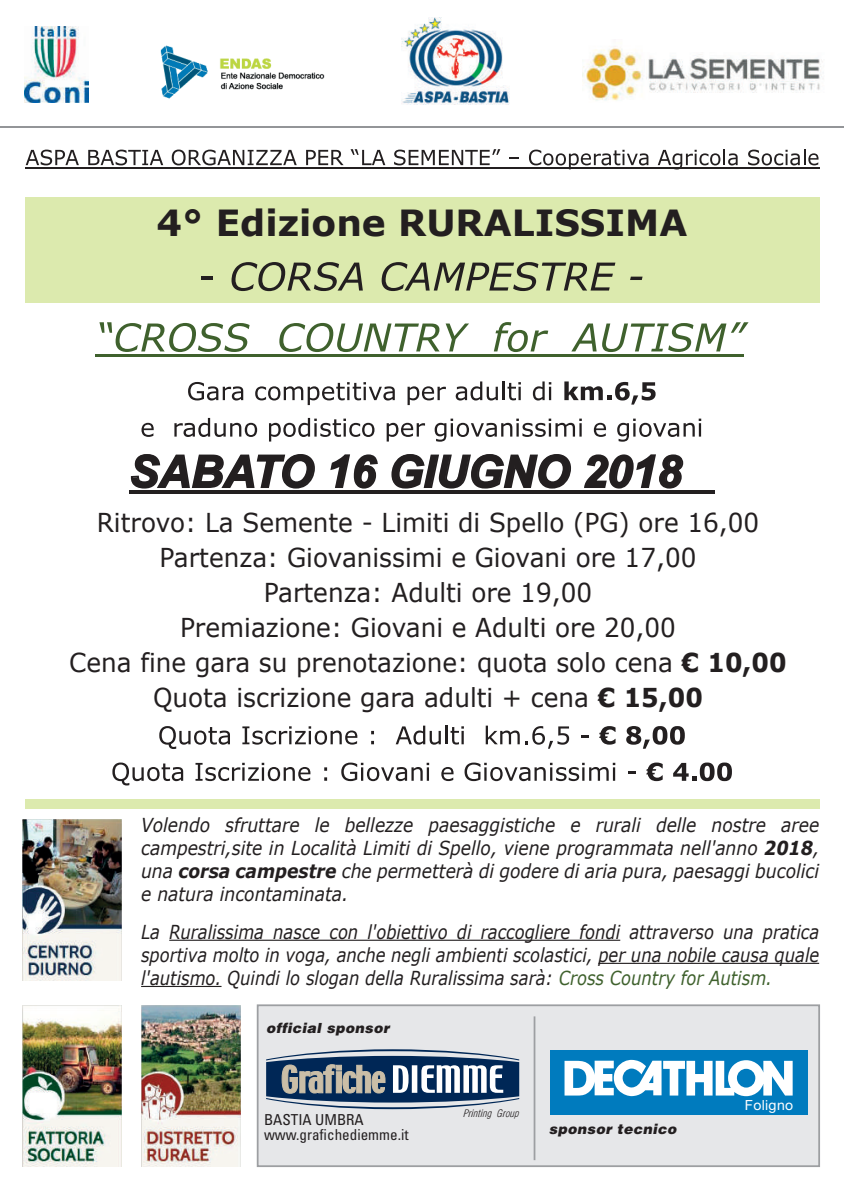
<style>
.page{position:relative;width:844px;height:1191px;background:#fff}
.page>*{position:absolute;margin:0;border:0;box-sizing:border-box;transform-origin:0 0}
.t1{font:italic 700 44.27px "Arial";color:#231f20}
.t2{font:700 36.05px "Verdana";color:#231f20}
.t3{font:26.07px/35px "Verdana";color:#231f20;text-align:center;scale:.95 1}
.t4{font:italic 19.25px/23.1px "Verdana";color:#231f20;text-align:justify;scale:.89 1}
.t5{font:italic 19.25px/23.1px "Verdana";color:#231f20;text-align:justify;scale:.85 1}
.t6{font:condensed 15.05px/15px "Univers LT";color:#231f20}
.t7{font:italic 900 14px "Helvetica";letter-spacing:.025em;color:#231f20}
.t8{font:14px "Helvetica Neue";letter-spacing:.025em;color:#fff}
.t9{font:italic 300 condensed 11.55px "Helvetica";color:#231f20}
.s1{font-weight:700}
.s2{color:#3f612d}
</style>
<div class="page">
<div style="left:25px;top:198px;width:794px;height:105px;background:#dceaae"></div>
<div style="left:25px;top:799px;width:794px;height:9px;background:#dceaae"></div>
<div style="left:257px;top:1004px;width:562px;height:163px;background:#e6e7e9;border:2px solid #9d9fa2"></div>
<img style="left:24px;top:26px;width:64px;height:77px">
<img style="left:160px;top:45px;width:165px;height:54px">
<img style="left:582px;top:46px;width:241px;height:55px">
<svg style="left:0;top:126px;width:843px;height:1px"></svg>
<svg style="left:26px;top:150px;width:53px;height:15px"></svg>
<svg style="left:88px;top:150px;width:75px;height:15px"></svg>
<svg style="left:172px;top:149px;width:124px;height:16px"></svg>
<svg style="left:306px;top:150px;width:37px;height:15px"></svg>
<svg style="left:350px;top:149px;width:35px;height:16px"></svg>
<svg style="left:394px;top:149px;width:106px;height:16px"></svg>
<svg style="left:529px;top:150px;width:119px;height:19px"></svg>
<svg style="left:657px;top:149px;width:80px;height:20px"></svg>
<svg style="left:748px;top:149px;width:70px;height:16px"></svg>
<hr style="left:25px;top:167px;width:794px;height:1px;background:#231f20">
<svg style="left:201px;top:277px;width:12px;height:3px"></svg>
<svg style="left:231px;top:262px;width:132px;height:29px"></svg>
<svg style="left:381px;top:262px;width:234px;height:29px"></svg>
<svg style="left:630px;top:277px;width:12px;height:3px"></svg>
<svg style="left:99px;top:322px;width:150px;height:30px"></svg>
<svg style="left:279px;top:323px;width:160px;height:29px"></svg>
<svg style="left:445px;top:323px;width:24px;height:28px"></svg>
<svg style="left:493px;top:322px;width:55px;height:30px"></svg>
<svg style="left:571px;top:323px;width:25px;height:28px"></svg>
<svg style="left:602px;top:322px;width:146px;height:30px"></svg>
<hr style="left:95px;top:355px;width:649px;height:2px;background:#3f612d">
<svg style="left:188px;top:382px;width:55px;height:18px"></svg>
<svg style="left:255px;top:382px;width:139px;height:23px"></svg>
<svg style="left:407px;top:386px;width:39px;height:19px"></svg>
<svg style="left:455px;top:381px;width:65px;height:19px"></svg>
<svg style="left:532px;top:381px;width:19px;height:19px"></svg>
<svg style="left:564px;top:381px;width:91px;height:23px"></svg>
<svg style="left:141px;top:423px;width:13px;height:14px"></svg>
<svg style="left:174px;top:418px;width:83px;height:19px"></svg>
<svg style="left:269px;top:418px;width:105px;height:23px"></svg>
<svg style="left:386px;top:423px;width:39px;height:18px"></svg>
<svg style="left:434px;top:418px;width:147px;height:24px"></svg>
<svg style="left:593px;top:423px;width:13px;height:14px"></svg>
<svg style="left:617px;top:418px;width:84px;height:24px"></svg>
<hr style="left:129px;top:490px;width:585px;height:3px;background:#231f20">
<svg style="left:159px;top:726px;width:71px;height:23px"></svg>
<svg style="left:242px;top:726px;width:115px;height:18px"></svg>
<svg style="left:395px;top:725px;width:69px;height:19px"></svg>
<svg style="left:485px;top:725px;width:84px;height:23px"></svg>
<svg style="left:581px;top:735px;width:7px;height:2px"></svg>
<svg style="left:599px;top:726px;width:16px;height:18px"></svg>
<svg style="left:626px;top:726px;width:58px;height:22px"></svg>
<svg style="left:112px;top:762px;width:71px;height:23px"></svg>
<svg style="left:195px;top:762px;width:115px;height:19px"></svg>
<svg style="left:324px;top:767px;width:3px;height:4px"></svg>
<svg style="left:341px;top:762px;width:88px;height:19px"></svg>
<svg style="left:441px;top:767px;width:12px;height:14px"></svg>
<svg style="left:464px;top:762px;width:151px;height:19px"></svg>
<svg style="left:628px;top:772px;width:7px;height:2px"></svg>
<svg style="left:646px;top:762px;width:16px;height:19px"></svg>
<svg style="left:673px;top:762px;width:58px;height:19px"></svg>
<svg style="left:130px;top:454px;width:185px;height:35px"></svg>
<svg style="left:330px;top:454px;width:48px;height:35px"></svg>
<svg style="left:391px;top:454px;width:180px;height:35px"></svg>
<svg style="left:584px;top:454px;width:100px;height:35px"></svg>
<img style="left:401px;top:17px;width:109px;height:87px">
<svg style="left:266px;top:1049px;width:253px;height:60px"></svg>
<div style="left:549px;top:1050px;width:258px;height:65px;background:#007bbe"></div>
<svg style="left:564px;top:1059px;width:228px;height:37px"></svg>
<img style="left:141px;top:1005px;width:99px;height:161px">
<img style="left:22px;top:1005px;width:99px;height:161px">
<img style="left:22px;top:820px;width:99px;height:160px">
<hr style="left:169px;top:939px;width:451px;height:1px;background:#231f20">
<hr style="left:598px;top:962px;width:220px;height:2px;background:#231f20">
<hr style="left:141px;top:986px;width:80px;height:1px;background:#231f20">
<hr style="left:533px;top:1016px;width:2px;height:144px;background:#9d9fa2">
<h2 class="t2" style="left:156px;top:200px;width:532px">4° Edizione RURALISSIMA</h2>
<h1 class="t1" style="left:129px;top:443px;width:554px">SABATO 16 GIUGNO 2018</h1>
<p class="t3" style="left:69px;top:505px;width:756px">Ritrovo: La Semente - Limiti di Spello (PG) ore 16,00<br>Partenza: Giovanissimi e Giovani ore 17,00<br>Partenza: Adulti ore 19,00<br>Premiazione: Giovani e Adulti ore 20,00<br>Cena fine gara su prenotazione: quota solo cena <span class="s1">€ 10,00<br></span>Quota iscrizione gara adulti + cena <span class="s1">€ 15,00</span></p>
<p class="t4" style="left:141px;top:814px;width:763px">Volendo sfruttare le bellezze paesaggistiche e rurali delle nostre aree campestri,site in Località Limiti di Spello, viene programmata nell'anno <span class="s1">2018</span>, una <span class="s1">corsa campestre</span> che permetterà di godere di aria pura, paesaggi bucolici e natura incontaminata.</p>
<p class="t5" style="left:141px;top:920px;width:799px">La Ruralissima nasce con l'obiettivo di raccogliere fondi attraverso una pratica sportiva molto in voga, anche negli ambienti scolastici, per una nobile causa quale l'autismo. Quindi lo slogan della Ruralissima sarà: <span class="s2">Cross Country for Autism.</span></p>
<p class="t7" style="left:266px;top:1018px;width:124px">official sponsor</p>
<p class="t6" style="left:264px;top:1111px;width:146px">BASTIA UMBRA www.grafichediemme.it</p>
<p class="t9" style="left:462px;top:1106px;width:60px">Printing Group</p>
<p class="t7" style="left:548px;top:1119px;width:129px">sponsor tecnico</p>
<p class="t8" style="left:744px;top:1096px;width:50px">Foligno</p>
</div>
